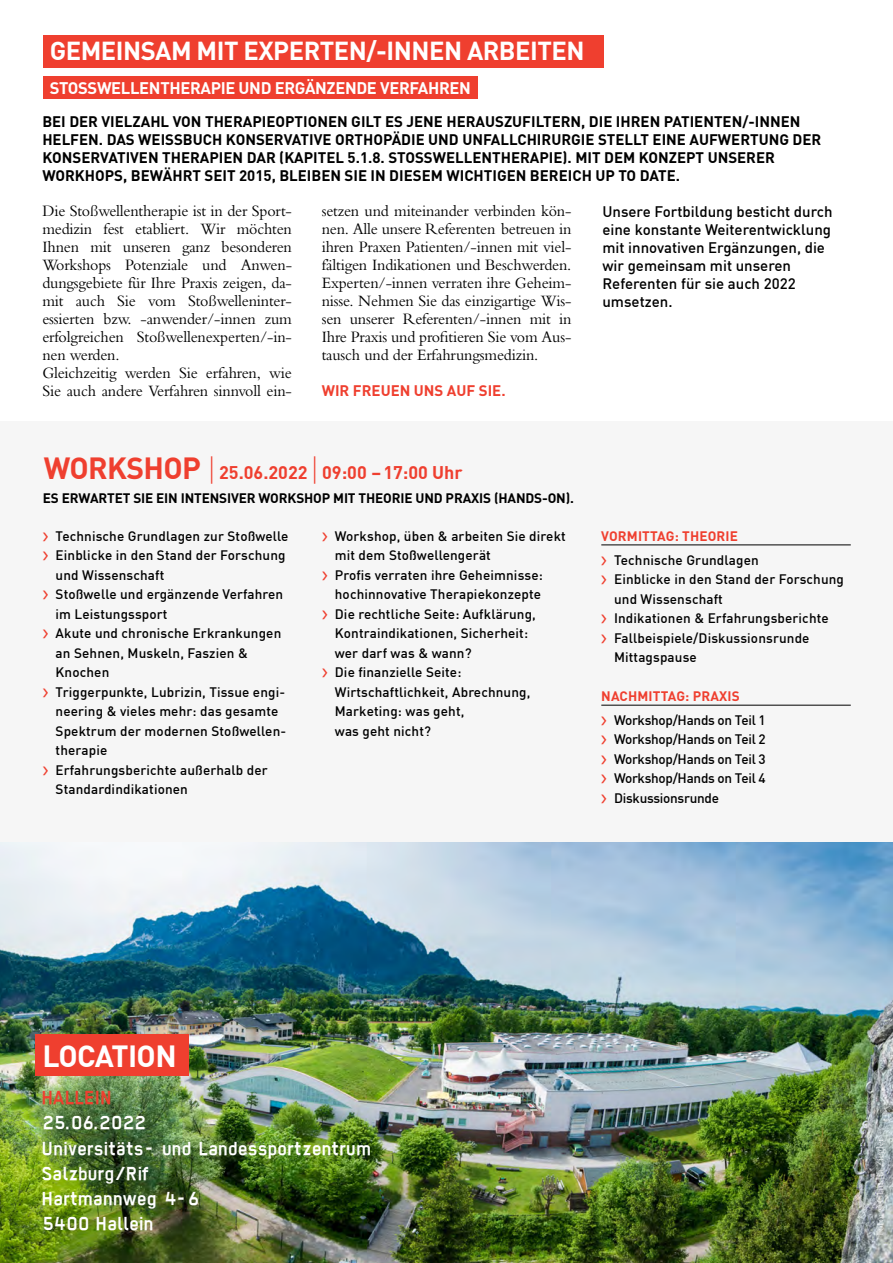
<style>
.page{position:relative;width:893px;height:1263px;background:#fff}
.page>*{position:absolute;margin:0;border:0;box-sizing:border-box;transform-origin:0 0}
.t1{font:700 30px "DIN";letter-spacing:-.02em;color:#fff}
.t2{font:700 25.5px "DIN";letter-spacing:-.02em;color:#fff}
.t3{font:21px/25.2px "TRANS Bold";color:#fff}
.t4{font:21px "TRANS Bold";color:#ef3f2f}
.t5{font:700 18px "DIN";color:#ef3f2f}
.t6{font:16.5px/18px "Bembo MT Pro";letter-spacing:-.01em;color:#000}
.t7{font:700 16.5px "DIN";letter-spacing:-.02em;color:#fff}
.t8{font:700 15px/18px "DIN";color:#000}
.t9{font:500 15px/18px "DIN";color:#000}
.t10{font:700 15px "DIN";color:#ef3f2f}
.t11{font:500 13.5px/19.5px "DIN";letter-spacing:.01em;color:#000}
.t12{font:700 13.5px "DIN";letter-spacing:-.01em;color:#000}
.t13{font:500 13.5px/23.7px "DIN";letter-spacing:-.02em;color:#000}
.t14{font:700 13.5px "DIN";color:#ef3f2f}
.t15{font:10.5px "Minion Pro";color:#fff}
.s1{font-size:30px}
.s2{font-family:"Open Sans";font-weight:300;font-size:27px}
.s3{font-family:"TRANS Bold";font-weight:400;color:#ef3f2f}
.s4{font-weight:700;color:#ef3f2f}
</style>
<div class="page">
<img style="left:0;top:846px;width:893px;height:417px">
<div style="left:43px;top:35px;width:561px;height:32px;background:#ef3f2f"></div>
<div style="left:43px;top:76px;width:435px;height:23px;background:#ef3f2f"></div>
<div style="left:0;top:421px;width:893px;height:425px;background:#f6f6f6"></div>
<hr style="left:601px;top:545px;width:250px;height:1px;background:#000">
<hr style="left:601px;top:705px;width:250px;height:1px;background:#000">
<div style="left:35px;top:1035px;width:154px;height:41px;background:#ef3f2f"></div>
<h2 class="t2" style="left:50px;top:34px;width:16px">GEMEIN</h2>
<h2 class="t2" style="left:141px;top:34px;width:70px">SAM MIT</h2>
<h2 class="t2" style="left:243px;top:34px;width:46px">EXPERTEN</h2>
<h2 class="t2" style="left:366px;top:34px;width:116px">/-INNEN ARBEIT</h2>
<h2 class="t2" style="left:551px;top:34px;width:35px">EN</h2>
<p class="t7" style="left:50px;top:77px;width:423px">STOSSWELLENTHERAPIE UND ERGÄNZENDE VERFAHREN</p>
<p class="t8" style="left:42px;top:112px;width:780px">BEI DER VIELZAHL VON THERAPIEOPTIONEN GILT ES JENE HERAUSZUFILTERN, DIE IHREN PATIENTEN/-INNEN HELFEN. DAS WEISSBUCH KONSERVATIVE ORTHOPÄDIE UND UNFALLCHIRURGIE STELLT EINE AUFWERTUNG DER KONSERVATIVEN THERAPIEN DAR (KAPITEL 5.1.8. STOSSWELLENTHERAPIE). M IT DEM KONZEPT UNSERER WORKHOPS, BEWÄHRT SEIT 2015, BLEIBEN SIE IN DIESEM WICHTIGEN BEREICH UP TO DATE.</p>
<p class="t9" style="left:602px;top:202px;width:232px">Unsere Fortbildung besticht durch eine konstante Weiterentwicklung mit innovativen Ergänzungen, die wir gemeinsam mit unseren<br>Referenten für sie auch 2022 umsetzen.</p>
<p class="t6" style="left:42px;top:202px;width:251px">Die Stoßwellentherapie ist in der Sport&shy;medizin fest etabliert. Wir möchten Ihnen mit unseren ganz besonderen Workshops Potenziale und Anwen&shy;dungsgebiete für Ihre Praxis zeigen, da&shy;mit auch Sie vom Stoßwelleninter&shy;essierten bzw. -anwender/-innen zum erfolgreichen Stoßwellenexperten/-in&shy;nen werden.<br>Gleichzeitig werden Sie erfahren, wie Sie auch andere Verfahren sinnvoll ein-</p>
<p class="t6" style="left:322px;top:202px;width:251px;text-align:justify">setzen und miteinander verbinden kön&shy;nen. Alle unsere Referenten betreuen in ihren Praxen Patienten/-innen mit viel&shy;fältigen Indikationen und Beschwerden.<br>Experten/-innen verraten ihre Geheim&shy;nisse. Nehmen Sie das einzigartige Wis&shy;sen unserer Referenten/-innen mit in Ihre Praxis und profitieren Sie vom Aus&shy;tausch und der Erfahrungsmedizin.</p>
<p class="t10" style="left:322px;top:381px;width:185px">WIR FREUEN UNS AUF SIE.</p>
<h3 class="t5" style="left:44px;top:460px;width:420px"><span class="s1">WORKSHOP</span><span class="s2">|</span>25.06.2022<span class="s2">|</span>09:00 –17:00 UHR</h3>
<p class="t12" style="left:43px;top:489px;width:533px">ES ERWARTET SIE EIN INTENSIVER WORKSHOP MIT THEORIE UND PRAXIS (HANDS-ON).</p>
<p class="t11" style="left:43px;top:526px;width:247px"><span class="s3">&gt;</span> Technische Grundlagen zur Stoßwelle</p>
<p class="t11" style="left:43px;top:545px;width:244px"><span class="s3">&gt;</span> Einblicke in den Stand der Forschung</p>
<p class="t11" style="left:56px;top:565px;width:110px">und Wissenschaft</p>
<p class="t11" style="left:43px;top:584px;width:242px"><span class="s3">&gt;</span> Stoßwelle und ergänzende Verfahren</p>
<p class="t11" style="left:56px;top:604px;width:114px">im Leistungssport</p>
<p class="t11" style="left:43px;top:623px;width:240px"><span class="s3">&gt;</span> Akute und chronische Erkrankungen</p>
<p class="t11" style="left:56px;top:643px;width:194px">an Sehnen, Muskeln, Faszien &amp;</p>
<p class="t11" style="left:56px;top:662px;width:55px">Knochen</p>
<p class="t11" style="left:43px;top:682px;width:244px"><span class="s3">&gt;</span> Triggerpunkte, Lubrizin, Tissue engi-</p>
<p class="t11" style="left:56px;top:701px;width:224px">neering &amp; vieles mehr: das gesamte</p>
<p class="t11" style="left:56px;top:721px;width:232px">Spektrum der modernen Stoßwellen-</p>
<p class="t11" style="left:56px;top:740px;width:53px">therapie</p>
<p class="t11" style="left:43px;top:760px;width:226px"><span class="s3">&gt;</span> Erfahrungsberichte außerhalb der</p>
<p class="t11" style="left:56px;top:779px;width:134px">Standardindikationen</p>
<p class="t11" style="left:322px;top:526px;width:245px"><span class="s3">&gt;</span> Workshop, üben &amp; arbeiten Sie direkt</p>
<p class="t11" style="left:335px;top:545px;width:158px">mit dem Stoßwellengerät</p>
<p class="t11" style="left:322px;top:565px;width:222px"><span class="s3">&gt;</span> Profis verraten ihre Geheimnisse:</p>
<p class="t11" style="left:335px;top:584px;width:208px">hochinnovative Therapiekonzepte</p>
<p class="t11" style="left:322px;top:604px;width:215px"><span class="s3">&gt;</span> Die rechtliche Seite: Aufklärung,</p>
<p class="t11" style="left:335px;top:623px;width:195px">Kontraindikationen, Sicherheit:</p>
<p class="t11" style="left:335px;top:643px;width:138px">wer darf was &amp; wann?</p>
<p class="t11" style="left:322px;top:662px;width:141px"><span class="s3">&gt;</span> Die finanzielle Seite:</p>
<p class="t11" style="left:335px;top:682px;width:197px">Wirtschaftlichkeit, Abrechnung,</p>
<p class="t11" style="left:335px;top:701px;width:131px">Marketing: was geht,</p>
<p class="t11" style="left:335px;top:721px;width:98px">was geht nicht?</p>
<p class="t14" style="left:601px;top:527px;width:15px">VORMITTAG</p>
<p class="t11" style="left:601px;top:524px;width:159px;line-height:23.7px;text-indent:73px"><span class="s4">: THEORIE<br></span><span class="s3">&gt;</span> Technische Grundlagen</p>
<p class="t11" style="left:601px;top:569px;width:244px"><span class="s3">&gt;</span> Einblicke in den Stand der Forschung</p>
<p class="t11" style="left:614px;top:588px;width:110px">und Wissenschaft</p>
<p class="t11" style="left:601px;top:608px;width:229px"><span class="s3">&gt;</span> Indikationen &amp; Erfahrungsberichte</p>
<p class="t11" style="left:601px;top:627px;width:210px"><span class="s3">&gt;</span> Fallbeispiele/Diskussionsrunde</p>
<p class="t11" style="left:614px;top:647px;width:84px">Mittagspause</p>
<p class="t14" style="left:601px;top:687px;width:3px">NACHMITTAG</p>
<p class="t13" style="left:601px;top:684px;width:166px;text-indent:84px"><span class="s4">: PRAXIS<br></span><span class="s3">&gt;</span> Workshop/Hands on Teil 1</p>
<p class="t11" style="left:601px;top:729px;width:166px;text-align:justify"><span class="s3">&gt;</span> Workshop/Hands on Teil 2 <span class="s3">&gt;</span> Workshop/Hands on Teil 3 <span class="s3">&gt;</span> Workshop/Hands on Teil 4 <span class="s3">&gt;</span> Diskussionsrunde</p>
<h1 class="t1" style="left:43px;top:1037px;width:136px">LOCATION</h1>
<h3 class="t4" style="left:43px;top:1086px;width:72px">Hallein</h3>
<h3 class="t3" style="left:43px;top:1110px;width:331px">25.06.2022<br>Universitäts- und Landessportzentrum<br>Salzburg/Rif<br>Hartmannweg 4-6<br>5400 Hallein</h3>
<p class="t15" style="left:873px;top:1236px;width:100px;rotate:-90deg">Foto: © Claudia Ziegler</p>
</div>
